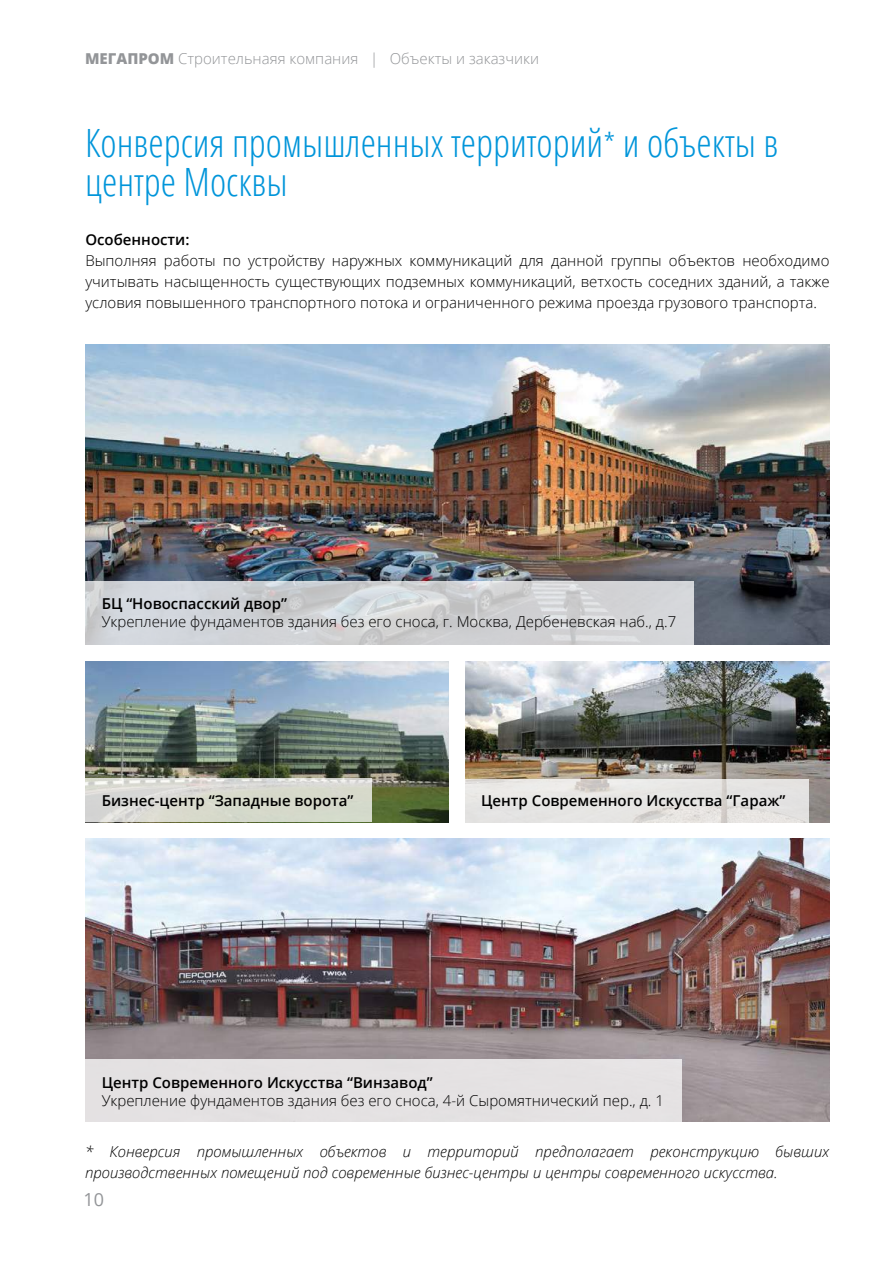
<style>
.page{position:relative;width:893px;height:1263px;background:#fff}
.page>*{position:absolute;margin:0;border:0;box-sizing:border-box;transform-origin:0 0}
.t1{font:300 condensed 39px/39px "Open Sans";color:#0095da}
.t2{font:18px "Open Sans";color:#939598}
.t3{font:300 15px/21px "Open Sans";color:#000;text-align:justify}
.t4{font:italic 300 15px/21px "Open Sans";color:#000}
.t5{font:600 15px "Open Sans";color:#000}
.t6{font:300 15px "Open Sans";color:#939598}
.s1{font-weight:800}
.s2{font-size:33px}
</style>
<div class="page">
<img style="left:85px;top:661px;width:364px;height:161px">
<img style="left:466px;top:662px;width:363px;height:160px">
<svg style="left:466px;top:779px;width:343px;height:43px;background:#e5e3e1"></svg>
<svg style="left:85px;top:778px;width:286px;height:44px;background:#d8dad0"></svg>
<img style="left:85px;top:344px;width:744px;height:300px">
<img style="left:85px;top:839px;width:744px;height:282px">
<svg style="left:85px;top:581px;width:608px;height:63px;background:#d0d2d5"></svg>
<div style="left:85px;top:1059px;width:597px;height:63px;background:#e4e2e3"></div>
<p class="t6" style="left:85px;top:48px;width:455px"><span class="s1">МЕГАПРОМ</span> Строительнаяя компания | Объекты и заказчики</p>
<h1 class="t1" style="left:85px;top:122px;width:695px">Конверсия промышленных территорий<span class="s2">*</span> и объекты в центре Москвы</h1>
<p class="t5" style="left:85px;top:229px;width:106px">Особенности:</p>
<p class="t3" style="left:85px;top:249px;width:746px">Выполняя работы по устройству наружных коммуникаций для данной группы объектов необходимо учитывать насыщенность существующих подземных коммуникаций, ветхость соседних зданий, а также условия повышенного транспортного потока и ограниченного режима проезда грузового транспорта.</p>
<p class="t5" style="left:102px;top:594px;width:187px">БЦ “Новоспасский двор”</p>
<p class="t3" style="left:102px;top:611px;width:576px">Укрепление фундаментов здания без его сноса, г. Москва, Дербеневская наб., д.7</p>
<p class="t5" style="left:102px;top:790px;width:253px">Бизнес-центр “Западные ворота”</p>
<p class="t5" style="left:481px;top:791px;width:306px">Центр Современного Искусства “Гараж”</p>
<p class="t5" style="left:102px;top:1072px;width:333px">Центр Современного Искусства “Винзавод”</p>
<p class="t3" style="left:102px;top:1089px;width:564px">Укрепление фундаментов здания без его сноса, 4-й Сыромятнический пер., д. 1</p>
<p class="t4" style="left:85px;top:1140px;width:746px">* Конверсия промышленных объектов и территорий предполагает реконструкцию бывших производственных помещений под современные бизнес-центры и центры современного искусства.</p>
<p class="t2" style="left:84px;top:1187px;width:22px">10</p>
</div>
